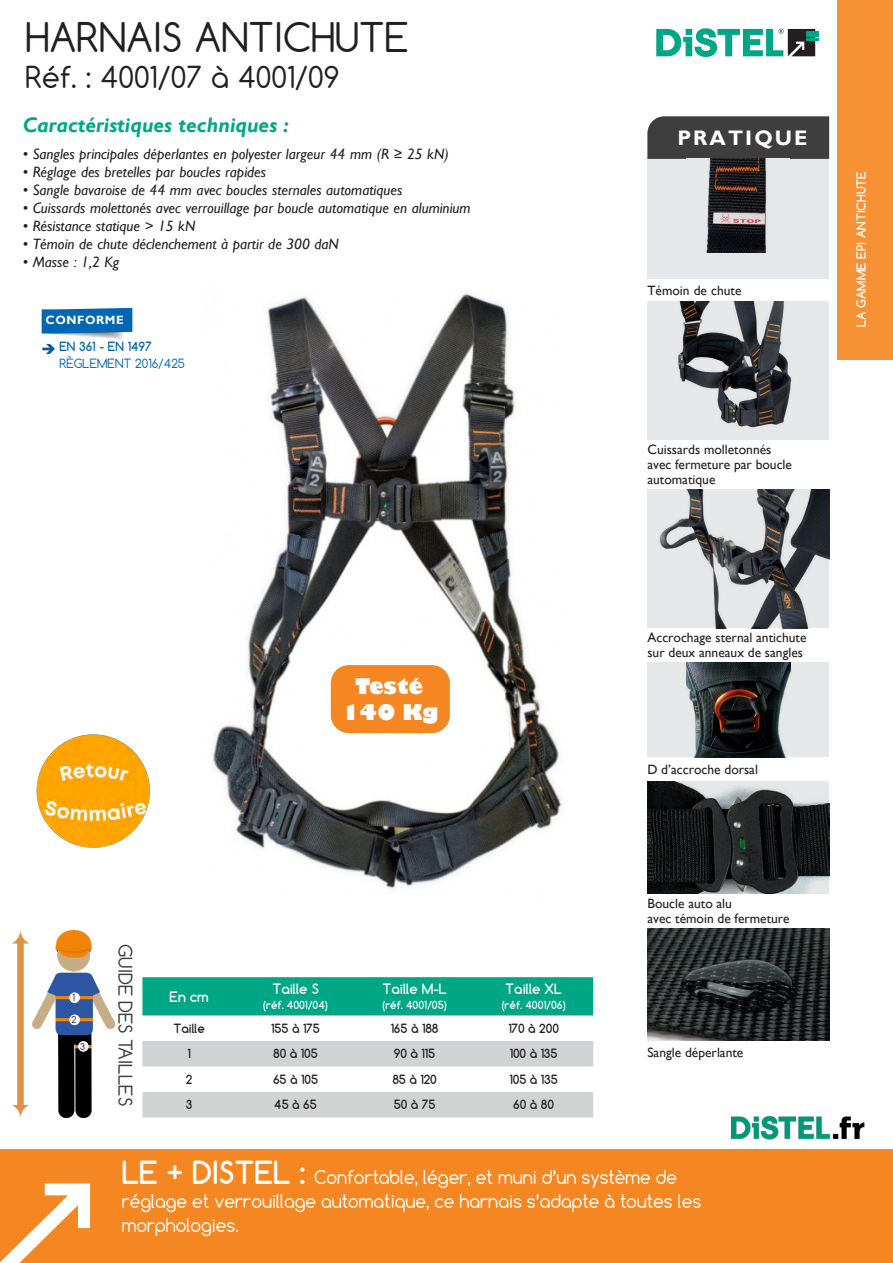
<style>
.page{position:relative;width:893px;height:1263px;background:#fff}
.page>*{position:absolute;margin:0;border:0;box-sizing:border-box;transform-origin:0 0}
.Normal_e{font:38.4px "Comfortaa";color:#231f20}
.Normal_e-2{font:28.5px "Comfortaa";color:#231f20}
.Normal_e-3{font:italic 700 21px "Gill Sans";color:#00a786}
.t1{font:800 21px "Gill Sans";color:#fff}
.Normal_e-4{font:700 21px "Gill Sans";letter-spacing:.1em;color:#fff}
.t2{font:18px/24px "Comfortaa";color:#fff;scale:.95 1}
.t3{font:18px "Comfortaa";color:#3e3e3f}
.Normal_e-5{font:italic 15px "Gill Sans";color:#231f20}
.Normal_e-6{font:13.5px/15px "Gill Sans";color:#231f20}
.t4{font:700 13.5px "Comfortaa";color:#fff}
.t5{font:700 12px "Comfortaa";color:#231f20}
.t6{font:700 12px "Comfortaa";color:#fff}
.Normal_e-7{font:12px "Comfortaa";color:#0166b3}
.Normal_e-8{font:700 12px "Comfortaa";color:#0166b3}
.Normal_e-9{font:700 12px "Gill Sans";letter-spacing:.05em;color:#fff}
.t7{font:700 10.5px "Comfortaa";color:#fff}
.t8{font:9px "Comfortaa";color:#231f20}
.s1{font-weight:700;font-size:30px}
</style>
<div class="page">
<div style="left:838px;top:0;width:55px;height:360px;background:#f69136"></div>
<div style="left:0;top:1149px;width:893px;height:114px;background:#f58723"></div>
<svg style="left:0;top:1183px;width:90px;height:80px"></svg>
<img style="left:730px;top:1115px;width:135px;height:25px">
<svg style="left:656px;top:28px;width:163px;height:29px"></svg>
<img style="left:212px;top:293px;width:350px;height:596px">
<div style="left:331px;top:665px;width:119px;height:68px;background:#f58723;border-radius:18px"></div>
<div style="left:647px;top:116px;width:182px;height:43px;background:#3e3e3f"></div>
<svg style="left:647px;top:159px;width:182px;height:120px;background:#bab9ba"></svg>
<svg style="left:647px;top:301px;width:182px;height:139px;background:#a5a6a9"></svg>
<svg style="left:647px;top:489px;width:182px;height:139px;background:#a3a4a7"></svg>
<svg style="left:647px;top:662px;width:182px;height:95px;background:#858687"></svg>
<svg style="left:647px;top:782px;width:182px;height:112px;background:#373a3b"></svg>
<svg style="left:647px;top:928px;width:182px;height:112px;background:#2a2f2e"></svg>
<div style="left:142px;top:977px;width:451px;height:38px;background:#00a786"></div>
<svg style="left:142px;top:1041px;width:451px;height:76px"></svg>
<img style="left:13px;top:930px;width:102px;height:187px">
<div style="left:69px;top:992px;width:11px;height:11px;background:#fff;border-radius:50%"></div>
<div style="left:69px;top:1014px;width:11px;height:11px;background:#fff;border-radius:50%"></div>
<div style="left:78px;top:1041px;width:11px;height:11px;background:#fff;border-radius:50%"></div>
<svg style="left:41px;top:308px;width:91px;height:31px;background:#3482be"></svg>
<img style="left:42px;top:343px;width:13px;height:11px">
<img style="left:36px;top:734px;width:114px;height:114px">
<p class="Normal_e" style="left:25px;top:13px;width:385px">HARNAIS ANTICHUTE</p>
<p class="Normal_e-2" style="left:25px;top:59px;width:315px">Réf. : 4001/07 à 4001/09</p>
<p class="Normal_e-3" style="left:23px;top:113px;width:268px">Caractéristiques techniques :</p>
<p class="Normal_e-5" style="left:23px;top:145px;width:428px">• Sangles principales déperlantes en polyester largeur 44 mm (R ≥ 25 kN)</p>
<p class="Normal_e-5" style="left:23px;top:163px;width:245px">• Réglage des bretelles par boucles rapides</p>
<p class="Normal_e-5" style="left:23px;top:181px;width:381px">• Sangle bavaroise de 44 mm avec boucles sternales automatiques</p>
<p class="Normal_e-5" style="left:23px;top:199px;width:449px">• Cuissards molettonés avec verrouillage par boucle automatique en aluminium</p>
<p class="Normal_e-5" style="left:23px;top:217px;width:174px">• Résistance statique &gt; 15 kN</p>
<p class="Normal_e-5" style="left:23px;top:235px;width:318px">• Témoin de chute déclenchement à partir de 300 daN</p>
<p class="Normal_e-5" style="left:23px;top:253px;width:98px">• Masse : 1,2 Kg</p>
<p class="Normal_e-9" style="left:45px;top:313px;width:80px">CONFORME</p>
<p class="Normal_e-8" style="left:59px;top:339px;width:94px">EN 361 - EN 1497</p>
<p class="Normal_e-7" style="left:59px;top:355px;width:127px">RÈGLEMENT 2016/425</p>
<p class="Normal_e-4" style="left:677px;top:125px;width:132px">PRATIQUE</p>
<p class="Normal_e-6" style="left:647px;top:283px;width:96px">Témoin de chute</p>
<p class="Normal_e-6" style="left:647px;top:442px;width:146px">Cuissards molletonnés avec fermeture par boucle automatique</p>
<p class="t6" style="left:854px;top:327px;width:157px;rotate:-90deg">LA GAMME EPI ANTICHUTE</p>
<p class="t1" style="left:355px;top:673px;width:69px">Testé</p>
<p class="t1" style="left:342px;top:699px;width:98px">140 Kg</p>
<p class="Normal_e-6" style="left:647px;top:630px;width:161px">Accrochage sternal antichute</p>
<p class="Normal_e-6" style="left:647px;top:645px;width:157px">sur deux anneaux de sangles</p>
<p class="Normal_e-6" style="left:647px;top:762px;width:112px">D d’accroche dorsal</p>
<p class="t8" style="left:73px;top:992px;width:4px">1</p>
<p class="t8" style="left:71px;top:1014px;width:6px">2</p>
<p class="t8" style="left:80px;top:1041px;width:6px">3</p>
<p class="t3" style="left:137px;top:944px;width:163px;rotate:90deg">GUIDE DES TAILLES</p>
<p class="t4" style="left:170px;top:988px;width:41px">En cm</p>
<p class="t4" style="left:272px;top:980px;width:48px">Taille S</p>
<p class="t7" style="left:263px;top:998px;width:66px">(réf. 4001/04)</p>
<p class="t4" style="left:383px;top:980px;width:66px">Taille M-L</p>
<p class="t7" style="left:382px;top:998px;width:66px">(réf. 4001/05)</p>
<p class="t4" style="left:505px;top:980px;width:58px">Taille XL</p>
<p class="t7" style="left:502px;top:998px;width:65px">(réf. 4001/06)</p>
<p class="t5" style="left:174px;top:1021px;width:33px">Taille</p>
<p class="t5" style="left:271px;top:1021px;width:50px">155 à 175</p>
<p class="t5" style="left:391px;top:1021px;width:49px">165 à 188</p>
<p class="t5" style="left:508px;top:1021px;width:52px">170 à 200</p>
<p class="t5" style="left:188px;top:1046px;width:5px">1</p>
<p class="t5" style="left:273px;top:1046px;width:46px">80 à 105</p>
<p class="t5" style="left:394px;top:1046px;width:43px">90 à 115</p>
<p class="t5" style="left:510px;top:1046px;width:49px">100 à 135</p>
<p class="t5" style="left:186px;top:1072px;width:8px">2</p>
<p class="t5" style="left:273px;top:1072px;width:46px">65 à 105</p>
<p class="t5" style="left:392px;top:1072px;width:46px">85 à 120</p>
<p class="t5" style="left:509px;top:1072px;width:50px">105 à 135</p>
<p class="t5" style="left:186px;top:1097px;width:8px">3</p>
<p class="t5" style="left:274px;top:1097px;width:44px">45 à 65</p>
<p class="t5" style="left:394px;top:1097px;width:43px">50 à 75</p>
<p class="t5" style="left:513px;top:1097px;width:42px">60 à 80</p>
<p class="Normal_e-6" style="left:647px;top:896px;width:86px">Boucle auto alu</p>
<p class="Normal_e-6" style="left:647px;top:911px;width:144px">avec témoin de fermeture</p>
<p class="Normal_e-6" style="left:647px;top:1045px;width:97px">Sangle déperlante</p>
<p class="t2" style="left:122px;top:1165px;width:586px"><span class="s1">LE + DISTEL :</span> Confortable, léger, et muni d’un système de</p>
<p class="t2" style="left:122px;top:1189px;width:611px">réglage et verrouillage automatique, ce harnais s’adapte à toutes les morphologies.</p>
</div>
